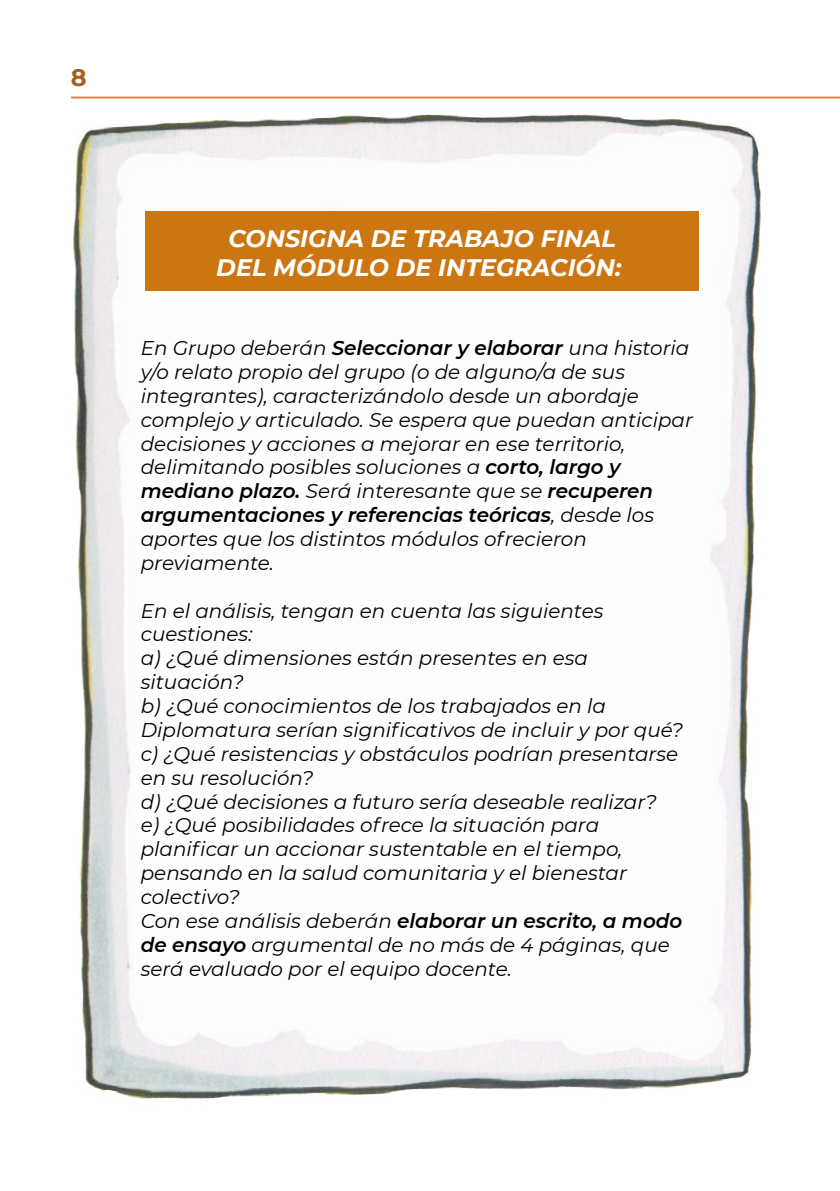
<style>
.page{position:relative;width:840px;height:1191px;background:#fff}
.page>*{position:absolute;margin:0;border:0;box-sizing:border-box;transform-origin:0 0}
.t1{font:700 24px "Montserrat";color:#a85f1b}
.t2{font:italic 700 23.8px/28.6px "Montserrat";color:#fff;text-align:center}
.t3{font:italic 19.8px/23.8px "Montserrat";color:#000}
.s1{font-weight:600}
</style>
<div class="page">
<hr style="left:71px;top:97px;width:768px;height:2px;background:#e68449">
<img style="left:73px;top:114px;width:688px;height:985px">
<div style="left:145px;top:211px;width:553px;height:80px;background:#cc7612"></div>
<p class="t1" style="left:71px;top:60px;width:17px">8</p>
<p class="t2" style="left:216px;top:223px;width:406px">CONSIGNA DE TRABAJO FINAL<br>DEL MÓDULO DE INTEGRACIÓN:</p>
<p class="t3" style="left:141px;top:335px;width:553px">En Grupo deberán <span class="s1">Seleccionar y elaborar</span> una historia y/o relato propio del grupo (o de alguno/a de sus integrantes), caracterizándolo desde un abordaje complejo y articulado. Se espera que puedan anticipar decisiones y acciones a mejorar en ese territorio, delimitando posibles soluciones a <span class="s1">corto, largo y mediano plazo.</span> Será interesante que se <span class="s1">recuperen argumentaciones y referencias teóricas</span>, desde los aportes que los distintos módulos ofrecieron previamente.</p>
<p class="t3" style="left:141px;top:598px;width:543px">En el análisis, tengan en cuenta las siguientes cuestiones:<br>a) ¿Qué dimensiones están presentes en esa situación?<br>b) ¿Qué conocimientos de los trabajados en la Diplomatura serían significativos de incluir y por qué? c) ¿Qué resistencias y obstáculos podrían presentarse en su resolución?<br>d) ¿Qué decisiones a futuro sería deseable realizar?<br>e) ¿Qué posibilidades ofrece la situación para planificar un accionar sustentable en el tiempo, pensando en la salud comunitaria y el bienestar colectivo?<br>Con ese análisis deberán <span class="s1">elaborar un escrito, a modo de ensayo</span> argumental de no más de 4 páginas, que será evaluado por el equipo docente.</p>
</div>
